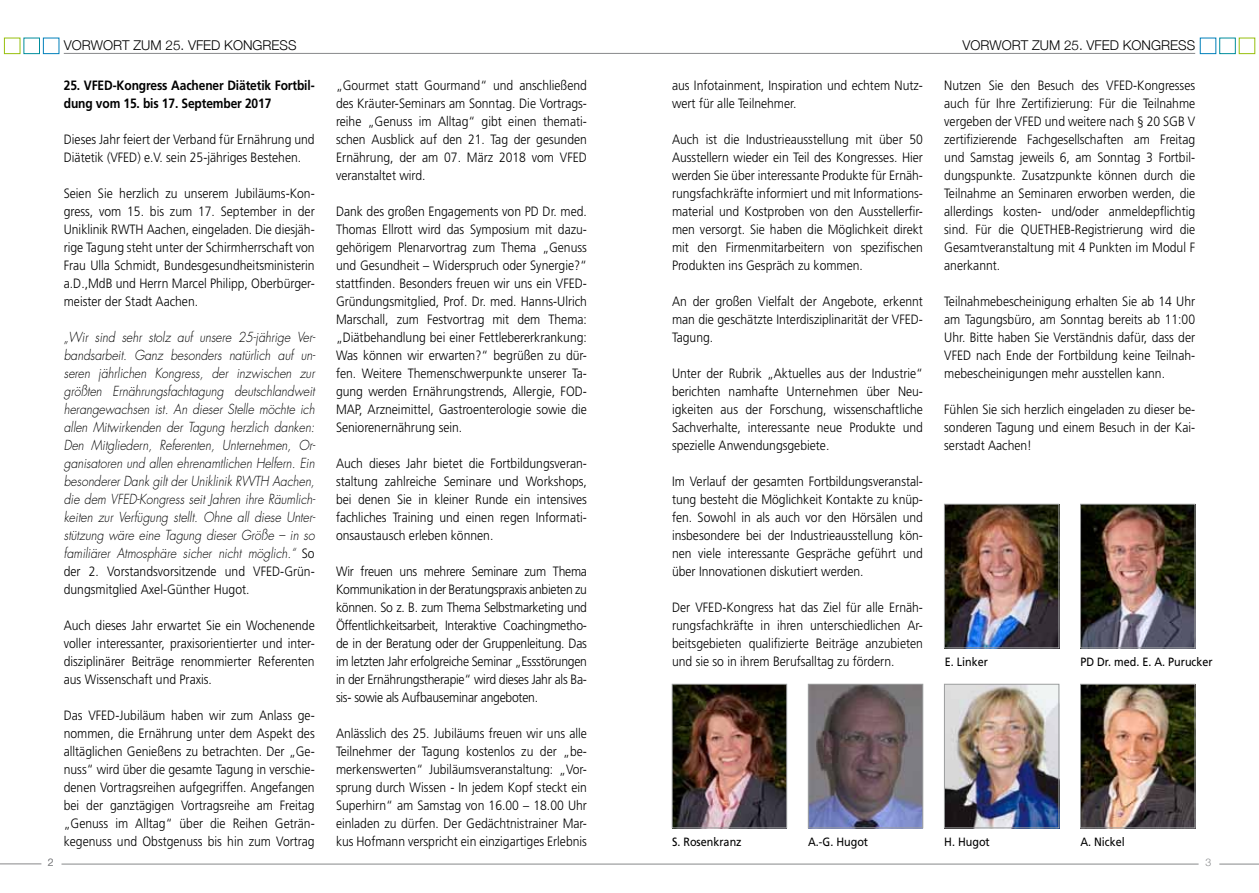
<style>
.page{position:relative;width:1259px;height:893px;background:#fff}
.page>*{position:absolute;margin:0;border:0;box-sizing:border-box;transform-origin:0 0}
.t1{font:300 13.5px/18px "Frutiger LT Std";color:#000;text-align:justify;scale:.9 1}
.t2{font:italic 300 13.5px/18px "Futura";color:#000;text-align:justify;scale:.9 1}
.t3{font:700 13.5px/18px "Frutiger LT Std";letter-spacing:-.01em;color:#000;scale:.89 1}
.t4{font:300 13.5px "Helvetica Neue";color:#000}
.t5{font:12px "Frutiger LT Std";color:#000;scale:.9 1}
.t6{font:300 10.5px "Helvetica Neue";color:#87888a}
.s1{font-family:"Frutiger LT Std";font-style:normal}
</style>
<div class="page">
<hr style="left:61px;top:864px;width:1137px;height:1px;background:#87888a">
<hr style="left:1219px;top:864px;width:40px;height:1px;background:#87888a">
<hr style="left:64px;top:53px;width:1131px;height:1px;background:#87888a">
<div style="left:43px;top:38px;width:16px;height:16px;background:#fff;border:1px solid #0080ba"></div>
<div style="left:24px;top:38px;width:16px;height:16px;background:#fff;border:1px solid #008d9c"></div>
<div style="left:4px;top:38px;width:16px;height:16px;background:#fff;border:1px solid #97bf0d"></div>
<div style="left:1238px;top:38px;width:17px;height:16px;background:#fff;border:1px solid #97bf0d"></div>
<div style="left:1199px;top:38px;width:17px;height:16px;background:#fff;border:1px solid #0080ba"></div>
<div style="left:1219px;top:38px;width:16px;height:16px;background:#fff;border:1px solid #008d9c"></div>
<hr style="left:0;top:864px;width:41px;height:1px;background:#87888a">
<img style="left:946px;top:506px;width:111px;height:140px">
<div style="left:944px;top:504px;width:115px;height:144px;border:1px solid #9c9e9f"></div>
<img style="left:810px;top:686px;width:111px;height:140px">
<div style="left:808px;top:684px;width:115px;height:144px;border:1px solid #9c9e9f"></div>
<img style="left:674px;top:686px;width:111px;height:140px">
<div style="left:672px;top:684px;width:115px;height:144px;border:1px solid #9c9e9f"></div>
<img style="left:946px;top:686px;width:111px;height:140px">
<div style="left:944px;top:684px;width:115px;height:144px;border:1px solid #9c9e9f"></div>
<img style="left:1082px;top:506px;width:111px;height:140px">
<div style="left:1080px;top:504px;width:115px;height:144px;border:1px solid #9c9e9f"></div>
<img style="left:1082px;top:686px;width:111px;height:140px">
<div style="left:1080px;top:684px;width:115px;height:144px;border:1px solid #9c9e9f"></div>
<p class="t6" style="left:48px;top:853px;width:7px">2</p>
<p class="t4" style="left:64px;top:35px;width:19px">VORWORT</p>
<p class="t4" style="left:133px;top:35px;width:110px">ZUM 25. VFED KONGRESS</p>
<p class="t4" style="left:962px;top:35px;width:19px">VORWORT</p>
<p class="t4" style="left:1032px;top:35px;width:110px">ZUM 25. VFED KONGRESS</p>
<p class="t3" style="left:64px;top:76px;width:283px">25. VFED-Kongress Aachener Diätetik Fortbil&shy;dung vom 15. bis 17. September 2017</p>
<p class="t1" style="left:64px;top:131px;width:280px">Dieses Jahr feiert der Verband für Ernährung und<br>Diätetik (VFED) e.V. sein 25-jähriges Bestehen.</p>
<p class="t1" style="left:64px;top:185px;width:280px">Seien Sie herzlich zu unserem Jubiläums-Kon&shy;gress, vom 15. bis zum 17. September in der Uniklinik RWTH Aachen, eingeladen. Die diesjäh&shy;rige Tagung steht unter der Schirmherrschaft von Frau Ulla Schmidt, Bundesgesundheitsministerin a.D.,MdB und Herrn Marcel Philipp, Oberbürger&shy;meister der Stadt Aachen.</p>
<p class="t2" style="left:64px;top:328px;width:281px">„Wir sind sehr stolz auf unsere 25-jährige Ver&shy;bandsarbeit. Ganz besonders natürlich auf un&shy;seren jährlichen Kongress, der inzwischen zur größten Ernährungsfachtagung deutschlandweit herangewachsen ist. An dieser Stelle möchte ich allen Mitwirkenden der Tagung herzlich danken:<br>Den Mitgliedern, Referenten, Unternehmen, Or&shy;ganisatoren und allen ehrenamtlichen Helfern. Ein besonderer Dank gilt der Uniklinik RWTH Aachen, die dem VFED-Kongress seit Jahren ihre Räumlich&shy;keiten zur Verfügung stellt. Ohne all diese Unter&shy;stützung wäre eine Tagung dieser Größe – in so familiärer Atmosphäre sicher nicht möglich.“ <span class="s1">So</span></p>
<p class="t1" style="left:64px;top:562px;width:280px">der 2. Vorstandsvorsitzende und VFED-Grün&shy;dungsmitglied Axel-Günther Hugot.</p>
<p class="t1" style="left:64px;top:616px;width:280px">Auch dieses Jahr erwartet Sie ein Wochenende voller interessanter, praxisorientierter und inter&shy;disziplinärer Beiträge renommierter Referenten aus Wissenschaft und Praxis.</p>
<p class="t1" style="left:64px;top:706px;width:280px">Das VFED-Jubiläum haben wir zum Anlass ge&shy;nommen, die Ernährung unter dem Aspekt des alltäglichen Genießens zu betrachten. Der „Ge&shy;nuss“ wird über die gesamte Tagung in verschie&shy;denen Vortragsreihen aufgegriffen. Angefangen bei der ganztägigen Vortragsreihe am Freitag „Genuss im Alltag“ über die Reihen Geträn&shy;kegenuss und Obstgenuss bis hin zum Vortrag</p>
<p class="t1" style="left:336px;top:76px;width:280px">„Gourmet statt Gourmand“ und anschließend des Kräuter-Seminars am Sonntag. Die Vortrags&shy;reihe „Genuss im Alltag“ gibt einen themati&shy;schen Ausblick auf den 21. Tag der gesunden Ernährung, der am 07. März 2018 vom VFED veranstaltet wird.</p>
<p class="t1" style="left:336px;top:202px;width:280px">Dank des großen Engagements von PD Dr. med.<br>Thomas Ellrott wird das Symposium mit dazu&shy;gehörigem Plenarvortrag zum Thema „Genuss und Gesundheit – Widerspruch oder Synergie?“ stattfinden. Besonders freuen wir uns ein VFED-Gründungsmitglied, Prof. Dr. med. Hanns-Ulrich Marschall, zum Festvortrag mit dem Thema: „Diätbehandlung bei einer Fettlebererkrankung:<br>Was können wir erwarten?“ begrüßen zu dür&shy;fen. Weitere Themenschwerpunkte unserer Ta&shy;gung werden Ernährungstrends, Allergie, FOD-MAP, Arzneimittel, Gastroenterologie sowie die Seniorenernährung sein.</p>
<p class="t1" style="left:336px;top:454px;width:280px">Auch dieses Jahr bietet die Fortbildungsveran&shy;staltung zahlreiche Seminare und Workshops, bei denen Sie in kleiner Runde ein intensives fachliches Training und einen regen Informati&shy;onsaustausch erleben können.</p>
<p class="t1" style="left:336px;top:562px;width:280px">Wir freuen uns mehrere Seminare zum Thema Kommunikation in der Beratungspraxis anbieten zu können. So z. B. zum Thema Selbstmarketing und Öffentlichkeitsarbeit, Interaktive Coachingmetho&shy;de in der Beratung oder der Gruppenleitung. Das im letzten Jahr erfolgreiche Seminar „Essstörungen in der Ernährungstherapie“ wird dieses Jahr als Ba&shy;sis- sowie als Aufbauseminar angeboten.</p>
<p class="t1" style="left:336px;top:724px;width:280px">Anlässlich des 25. Jubiläums freuen wir uns alle Teilnehmer der Tagung kostenlos zu der „be&shy;merkenswerten“ Jubiläumsveranstaltung: „Vor&shy;sprung durch Wissen - In jedem Kopf steckt ein Superhirn“ am Samstag von 16.00 – 18.00 Uhr einladen zu dürfen. Der Gedächtnistrainer Mar&shy;kus Hofmann verspricht ein einzigartiges Erlebnis</p>
<p class="t1" style="left:672px;top:77px;width:280px">aus Infotainment, Inspiration und echtem Nutz&shy;wert für alle Teilnehmer.</p>
<p class="t1" style="left:672px;top:131px;width:280px">Auch ist die Industrieausstellung mit über 50<br>Ausstellern wieder ein Teil des Kongresses. Hier werden Sie über interessante Produkte für Ernäh&shy;rungsfachkräfte informiert und mit Informations&shy;material und Kostproben von den Ausstellerfir&shy;men versorgt. Sie haben die Möglichkeit direkt mit den Firmenmitarbeitern von spezifischen Produkten ins Gespräch zu kommen.</p>
<p class="t1" style="left:672px;top:293px;width:280px">An der großen Vielfalt der Angebote, erkennt man die geschätzte Interdisziplinarität der VFED-Tagung.</p>
<p class="t1" style="left:672px;top:365px;width:280px">Unter der Rubrik „Aktuelles aus der Industrie“ berichten namhafte Unternehmen über Neu&shy;igkeiten aus der Forschung, wissenschaftliche Sachverhalte, interessante neue Produkte und spezielle Anwendungsgebiete.</p>
<p class="t1" style="left:672px;top:472px;width:280px">Im Verlauf der gesamten Fortbildungsveranstal&shy;tung besteht die Möglichkeit Kontakte zu knüp&shy;fen. Sowohl in als auch vor den Hörsälen und insbesondere bei der Industrieausstellung kön&shy;nen viele interessante Gespräche geführt und über Innovationen diskutiert werden.</p>
<p class="t1" style="left:672px;top:598px;width:280px">Der VFED-Kongress hat das Ziel für alle Ernäh&shy;rungsfachkräfte in ihren unterschiedlichen Ar&shy;beitsgebieten qualifizierte Beiträge anzubieten und sie so in ihrem Berufsalltag zu fördern.</p>
<p class="t1" style="left:944px;top:76px;width:280px">Nutzen Sie den Besuch des VFED-Kongresses auch für Ihre Zertifizierung: Für die Teilnahme vergeben der VFED und weitere nach § 20 SGB V zertifizierende Fachgesellschaften am Freitag und Samstag jeweils 6, am Sonntag 3 Fortbil&shy;dungspunkte. Zusatzpunkte können durch die Teilnahme an Seminaren erworben werden, die allerdings kosten- und/oder anmeldepflichtig sind. Für die QUETHEB-Registrierung wird die Gesamtveranstaltung mit 4 Punkten im Modul F anerkannt.</p>
<p class="t1" style="left:944px;top:292px;width:280px">Teilnahmebescheinigung erhalten Sie ab 14 Uhr am Tagungsbüro, am Sonntag bereits ab 11:00<br>Uhr. Bitte haben Sie Verständnis dafür, dass der VFED nach Ende der Fortbildung keine Teilnah&shy;mebescheinigungen mehr ausstellen kann.</p>
<p class="t1" style="left:944px;top:400px;width:280px">Fühlen Sie sich herzlich eingeladen zu dieser be&shy;sonderen Tagung und einem Besuch in der Kai&shy;serstadt Aachen!</p>
<p class="t5" style="left:944px;top:655px;width:50px">E. Linker</p>
<p class="t5" style="left:1080px;top:655px;width:148px">PD Dr. med. E. A. Purucker</p>
<p class="t5" style="left:672px;top:835px;width:79px">S. Rosenkranz</p>
<p class="t5" style="left:808px;top:835px;width:68px">A.-G. Hugot</p>
<p class="t5" style="left:944px;top:835px;width:52px">H. Hugot</p>
<p class="t5" style="left:1080px;top:835px;width:51px">A. Nickel</p>
<p class="t6" style="left:1205px;top:853px;width:7px">3</p>
</div>
